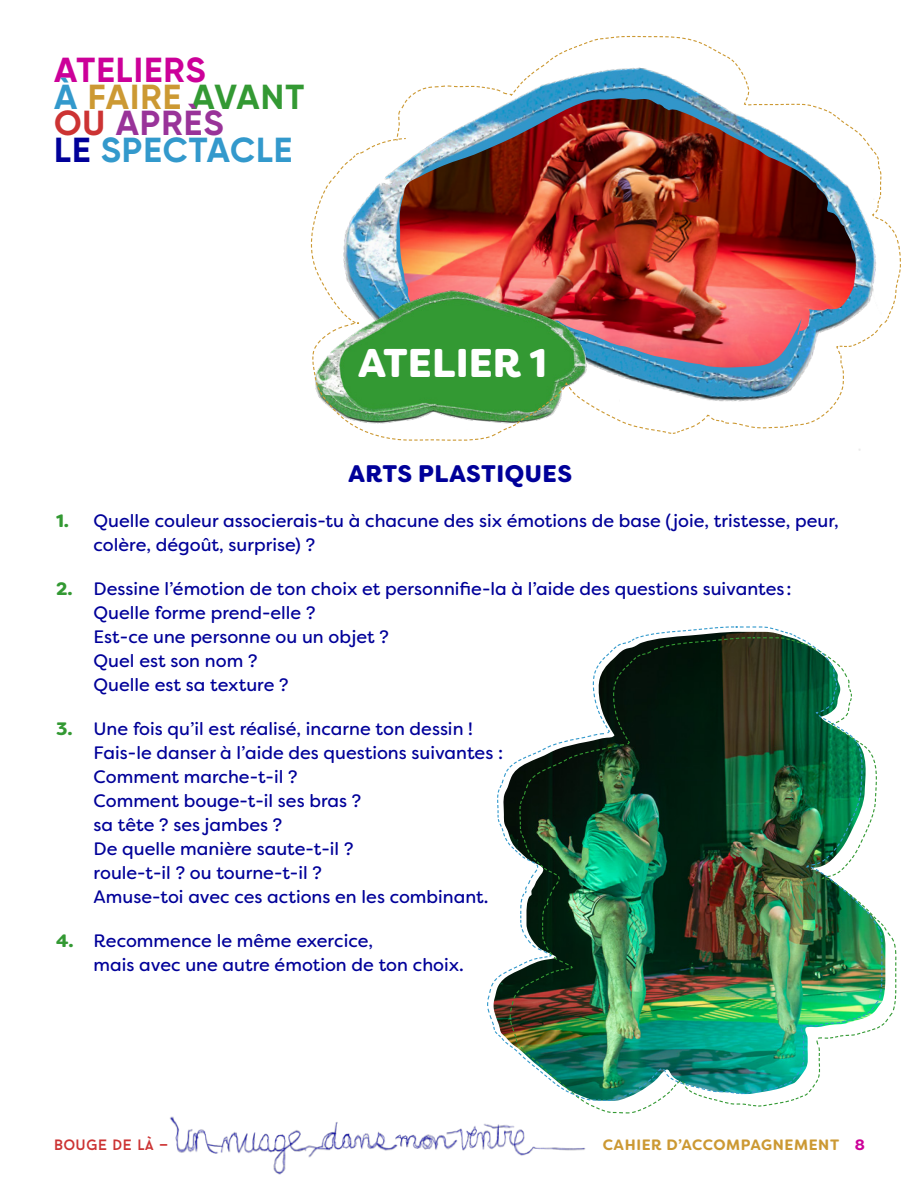
<style>
.page{position:relative;width:918px;height:1188px;background:#fff}
.page>*{position:absolute;margin:0;border:0;box-sizing:border-box;transform-origin:0 0}
.t1{font:900 40.05px "Filson Soft";color:#fff}
.t2{font:700 34.8px/26.7px "Gilroy";letter-spacing:.03em;color:#39c}
.t3{font:900 24px "Filson Soft";letter-spacing:.02em;color:#009}
.t4{font:18px/24px "Filson Soft";color:#009}
.t5{font:700 15px "Filson Soft";letter-spacing:.04em;color:#c93}
.t6{font:15px "Baron Neue";letter-spacing:.02em;color:#c33}
.s1{color:#c09}
.s2{color:#c93}
.s3{color:#393}
.s4{color:#c33}
.s5{color:#939}
.s6{color:#009}
.s7{font-weight:900;color:#393}
</style>
<div class="page">
<img style="left:170px;top:1116px;width:416px;height:59px">
<img style="left:312px;top:35px;width:589px;height:406px">
<img style="left:487px;top:626px;width:396px;height:475px">
<p class="t2" style="left:54px;top:56px;width:251px"><span class="s1">ATELIERS<br></span>À <span class="s2">FAIRE</span> <span class="s3">AVANT<br></span><span class="s4">OU</span> <span class="s5">APRÈS<br></span><span class="s6">LE</span> SPECTACLE</p>
<p class="t1" style="left:358px;top:337px;width:191px">ATELIER 1</p>
<p class="t3" style="left:348px;top:458px;width:226px">ARTS PLASTIQUES</p>
<p class="t4" style="left:94px;top:508px;width:747px;text-indent:-38px"><span class="s7">1.</span> Quelle couleur associerais-tu à chacune des six émotions de base (joie, tristesse, peur, colère, dégoût, surprise) ?</p>
<p class="t4" style="left:94px;top:576px;width:699px;text-indent:-38px"><span class="s7">2.</span> Dessine l’émotion de ton choix et personnifie-la à l’aide des questions suivantes :<br>Quelle forme prend-elle ?<br>Est-ce une personne ou un objet ?<br>Quel est son nom ?<br>Quelle est sa texture ?</p>
<p class="t4" style="left:94px;top:717px;width:411px;text-indent:-38px"><span class="s7">3.</span> Une fois qu’il est réalisé, incarne ton dessin !<br>Fais-le danser à l’aide des questions suivantes :<br>Comment marche-t-il ?<br>Comment bouge-t-il ses bras ?<br>sa tête ? ses jambes ?<br>De quelle manière saute-t-il ?<br>roule-t-il ? ou tourne-t-il ?<br>Amuse-toi avec ces actions en les combinant.</p>
<p class="t4" style="left:94px;top:929px;width:372px;text-indent:-38px"><span class="s7">4.</span> Recommence le même exercice,<br>mais avec une autre émotion de ton choix.</p>
<p class="t6" style="left:54px;top:1135px;width:116px">BOUGE DE LÀ —</p>
<p class="t5" style="left:603px;top:1135px;width:264px">CAHIER D’ACCOMPAGNEMENT <span class="s1">8</span></p>
</div>
